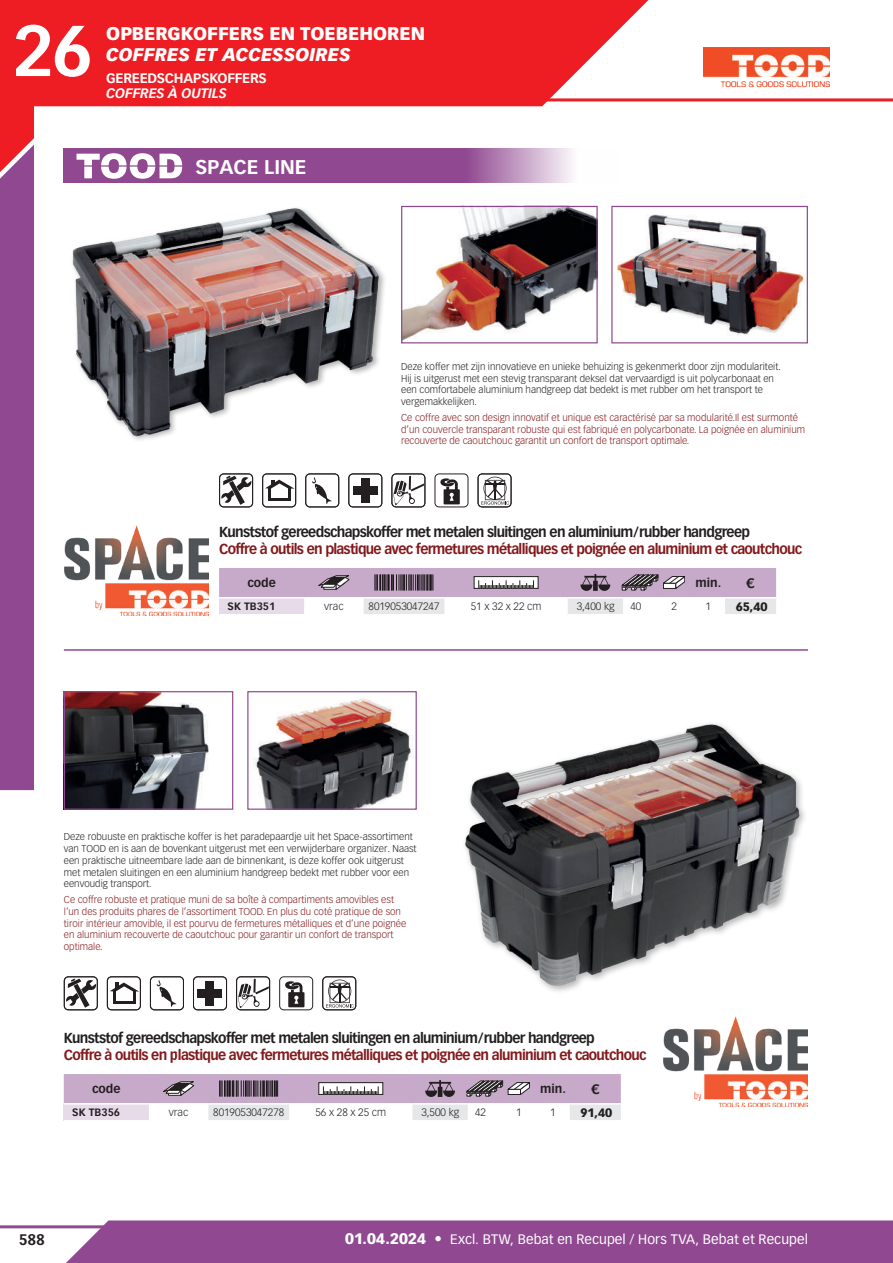
<style>
.page{position:relative;width:893px;height:1263px;background:#fff}
.page>*{position:absolute;margin:0;border:0;box-sizing:border-box;transform-origin:0 0}
.t1{font:700 70.5px "Vectora LT Std";color:#fff}
.t2{font:700 19.5px "Vectora LT Std";color:#fff}
.t3{font:900 18px "Vectora LT Std";color:#fff}
.t4{font:italic 900 18px "Vectora LT Std";color:#fff}
.t5{font:700 15px "Vectora LT Std";color:#231f20}
.t6{font:700 14.25px "Vectora LT Std";letter-spacing:-.05em;color:#83191c;scale:.96 1}
.t7{font:700 14.25px "Vectora LT Std";letter-spacing:-.05em;color:#231f20;scale:.96 1}
.t8{font:13.5px "Vectora LT Std";letter-spacing:.005em;color:#fff}
.t9{font:700 13.5px "Vectora LT Std";letter-spacing:-.015em;color:#fff}
.t10{font:italic 700 13.5px "Vectora LT Std";letter-spacing:-.01em;color:#fff}
.t11{font:700 13.5px "Vectora LT Std";color:#231f20}
.t12{font:700 12px "Vectora LT Std";color:#231f20}
.t13{font:900 12px "Vectora LT Std";color:#231f20}
.t14{font:300 10.5px "Vectora LT Std";color:#231f20}
.t15{font:700 10.5px "Vectora LT Std";color:#231f20}
.t16{font:300 9.75px/11.7px "Vectora LT Std";color:#231f20}
.t17{font:300 9.75px/11.7px "Vectora LT Std";color:#83191c}
.t18{font:7.35px "Arial";letter-spacing:.025em;color:#231f20}
.s1{font-weight:900;font-size:15px}
.s2{font-size:15px}
</style>
<div class="page">
<svg style="left:0;top:0;width:670px;height:106px;background:#ef353b"></svg>
<svg style="left:45px;top:1220px;width:848px;height:43px;background:#965496"></svg>
<svg style="left:0;top:32px;width:34px;height:758px;background:#9f437f"></svg>
<hr style="left:0;top:98px;width:893px;height:3px;background:#ee1d23">
<hr style="left:0;top:1225px;width:893px;height:3px;background:#904990">
<svg style="left:219px;top:473px;width:34px;height:34px"></svg>
<svg style="left:262px;top:473px;width:34px;height:34px"></svg>
<hr style="left:269px;top:498px;width:21px;height:3px;background:#231f20">
<svg style="left:305px;top:473px;width:34px;height:34px"></svg>
<svg style="left:348px;top:473px;width:34px;height:34px"></svg>
<div style="left:361px;top:479px;width:8px;height:24px;background:#231f20"></div>
<div style="left:353px;top:486px;width:24px;height:9px;background:#231f20"></div>
<svg style="left:391px;top:473px;width:34px;height:34px"></svg>
<svg style="left:434px;top:473px;width:34px;height:34px"></svg>
<svg style="left:478px;top:473px;width:34px;height:34px"></svg>
<img style="left:64px;top:525px;width:145px;height:90px">
<hr style="left:64px;top:649px;width:744px;height:2px;background:#904990">
<img style="left:663px;top:1047px;width:145px;height:60px">
<img style="left:464px;top:723px;width:344px;height:324px">
<svg style="left:64px;top:976px;width:34px;height:34px"></svg>
<svg style="left:107px;top:976px;width:34px;height:34px"></svg>
<hr style="left:113px;top:1001px;width:21px;height:3px;background:#231f20">
<svg style="left:150px;top:976px;width:34px;height:34px"></svg>
<svg style="left:193px;top:976px;width:34px;height:34px"></svg>
<div style="left:205px;top:981px;width:9px;height:25px;background:#231f20"></div>
<div style="left:198px;top:989px;width:24px;height:9px;background:#231f20"></div>
<svg style="left:236px;top:976px;width:34px;height:34px"></svg>
<svg style="left:279px;top:976px;width:34px;height:34px"></svg>
<svg style="left:322px;top:976px;width:34px;height:34px"></svg>
<img style="left:253px;top:698px;width:161px;height:110px">
<div style="left:247px;top:691px;width:170px;height:119px;border:1px solid #904990"></div>
<img style="left:66px;top:693px;width:143px;height:115px">
<div style="left:64px;top:691px;width:169px;height:119px;border:1px solid #904990"></div>
<img style="left:617px;top:214px;width:188px;height:122px">
<div style="left:611px;top:206px;width:197px;height:137px;border:1px solid #904990"></div>
<img style="left:403px;top:208px;width:193px;height:133px">
<div style="left:401px;top:206px;width:197px;height:137px;border:1px solid #904990"></div>
<svg style="left:64px;top:149px;width:508px;height:34px;background:#9c5e9c"></svg>
<svg style="left:77px;top:153px;width:105px;height:26px"></svg>
<img style="left:72px;top:208px;width:313px;height:232px">
<img style="left:703px;top:48px;width:126px;height:40px">
<svg style="left:219px;top:568px;width:557px;height:46px"></svg>
<svg style="left:64px;top:1074px;width:557px;height:46px"></svg>
<h1 class="t1" style="left:13px;top:8px;width:82px">26</h1>
<h3 class="t3" style="left:106px;top:22px;width:320px">OPBERGKOFFERS EN TOEBEHOREN</h3>
<h3 class="t4" style="left:106px;top:43px;width:246px">COFFRES ET ACCESSOIRES</h3>
<h3 class="t9" style="left:106px;top:70px;width:162px">GEREEDSCHAPSKOFFERS</h3>
<h3 class="t10" style="left:106px;top:85px;width:122px">COFFRES À OUTILS</h3>
<h2 class="t2" style="left:196px;top:155px;width:112px">SPACE LINE</h2>
<p class="t16" style="left:401px;top:361px;width:381px">Deze koffer met zijn innovatieve en unieke behuizing is gekenmerkt door zijn modulariteit.<br>Hij is uitgerust met een stevig transparant deksel dat vervaardigd is uit polycarbonaat en een comfortabele aluminium handgreep dat bedekt is met rubber om het transport te vergemakkelijken.</p>
<p class="t17" style="left:401px;top:412px;width:406px">Ce coffre avec son design innovatif et unique est caractérisé par sa modularité.Il est surmonté d’un couvercle transparant robuste qui est fabriqué en polycarbonate. La poignée en aluminium recouverte de caoutchouc garantit un confort de transport optimale.</p>
<h3 class="t7" style="left:219px;top:523px;width:555px">Kunststof gereedschapskoffer met metalen sluitingen en aluminium/rubber handgreep</h3>
<h3 class="t6" style="left:219px;top:540px;width:609px">Coffre à outils en plastique avec fermetures métalliques et poignée en aluminium et caoutchouc</h3>
<p class="t12" style="left:247px;top:576px;width:30px">code</p>
<p class="t12" style="left:695px;top:576px;width:27px">min.</p>
<h3 class="t11" style="left:747px;top:575px;width:9px">€</h3>
<p class="t15" style="left:228px;top:600px;width:49px">SK TB351</p>
<p class="t14" style="left:324px;top:600px;width:21px">vrac</p>
<p class="t14" style="left:369px;top:600px;width:72px">8019053047247</p>
<p class="t14" style="left:471px;top:600px;width:72px">51 x 32 x 22 cm</p>
<p class="t14" style="left:577px;top:600px;width:39px">3,400 kg</p>
<p class="t14" style="left:630px;top:600px;width:12px">40</p>
<p class="t14" style="left:671px;top:600px;width:7px">2</p>
<p class="t14" style="left:705px;top:600px;width:7px">1</p>
<p class="t13" style="left:736px;top:599px;width:33px">65,40</p>
<p class="t18" style="left:370px;top:601px;width:62px">5 420000 000001</p>
<p class="t16" style="left:64px;top:831px;width:354px">Deze robuuste en praktische koffer is het paradepaardje uit het Space-assortiment van TOOD en is aan de bovenkant uitgerust met een verwijderbare organizer. Naast een praktische uitneembare lade aan de binnenkant, is deze koffer ook uitgerust met metalen sluitingen en een aluminium handgreep bedekt met rubber voor een eenvoudig transport.</p>
<p class="t17" style="left:64px;top:894px;width:344px">Ce coffre robuste et pratique muni de sa boîte à compartiments amovibles est l’un des produits phares de l’assortiment TOOD. En plus du coté pratique de son tiroir intérieur amovible, il est pourvu de fermetures métalliques et d’une poignée en aluminium recouverte de caoutchouc pour garantir un confort de transport optimale.</p>
<h3 class="t7" style="left:64px;top:1029px;width:555px">Kunststof gereedschapskoffer met metalen sluitingen en aluminium/rubber handgreep</h3>
<h3 class="t6" style="left:64px;top:1046px;width:608px">Coffre à outils en plastique avec fermetures métalliques et poignée en aluminium et caoutchouc</h3>
<p class="t12" style="left:92px;top:1082px;width:30px">code</p>
<p class="t12" style="left:540px;top:1082px;width:27px">min.</p>
<h3 class="t11" style="left:591px;top:1081px;width:9px">€</h3>
<p class="t15" style="left:72px;top:1106px;width:49px">SK TB356</p>
<p class="t14" style="left:169px;top:1106px;width:21px">vrac</p>
<p class="t14" style="left:213px;top:1106px;width:72px">8019053047278</p>
<p class="t14" style="left:315px;top:1106px;width:72px">56 x 28 x 25 cm</p>
<p class="t14" style="left:421px;top:1106px;width:39px">3,500 kg</p>
<p class="t14" style="left:475px;top:1106px;width:12px">42</p>
<p class="t14" style="left:516px;top:1106px;width:7px">1</p>
<p class="t14" style="left:550px;top:1106px;width:7px">1</p>
<p class="t13" style="left:580px;top:1105px;width:33px">91,40</p>
<p class="t18" style="left:215px;top:1107px;width:62px">5 420000 000001</p>
<h3 class="t5" style="left:19px;top:1230px;width:28px">588</h3>
<h3 class="t8" style="left:345px;top:1231px;width:464px"><span class="s1">01.04.2024</span> <span class="s2">•</span> Excl. BTW, Bebat en Recupel / Hors TVA, Bebat et Recupel</h3>
</div>
